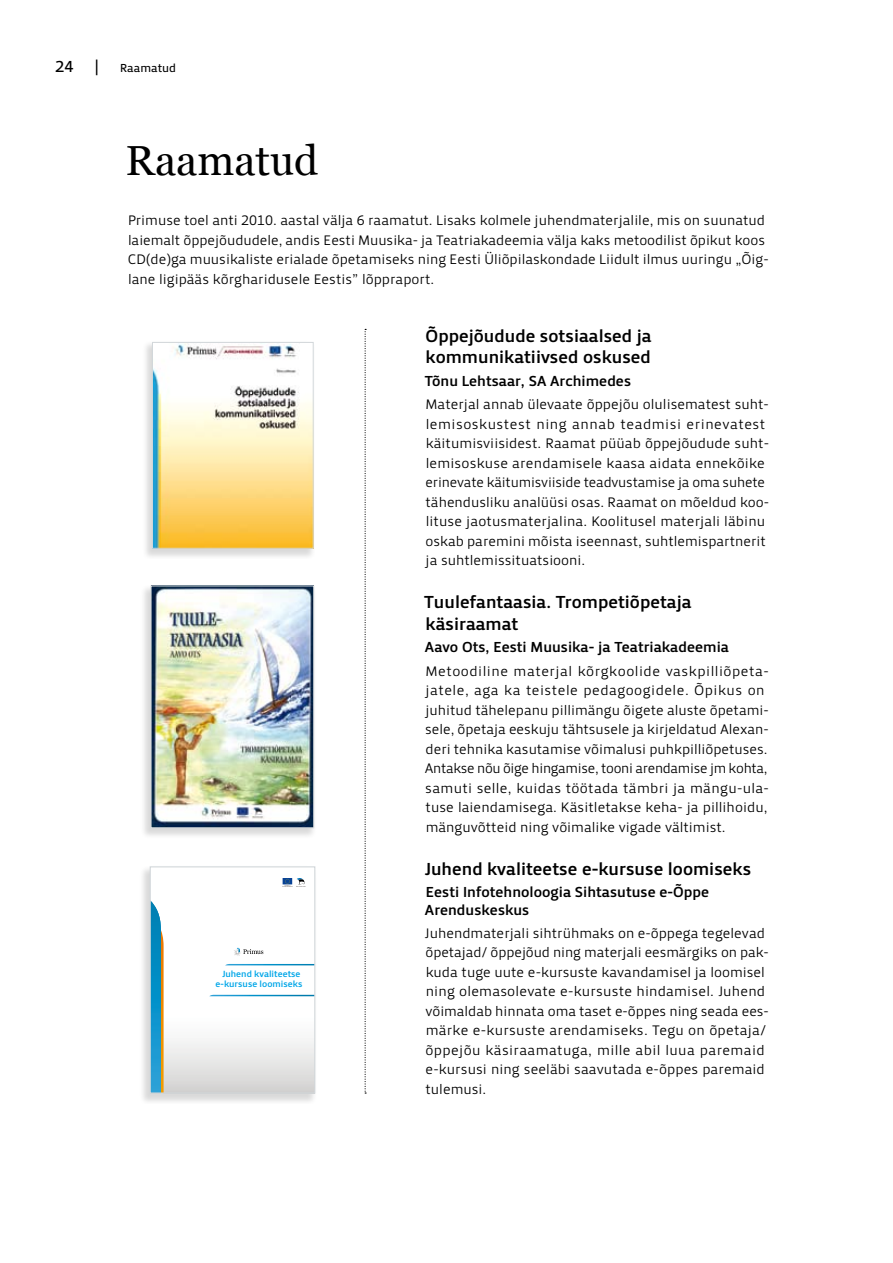
<style>
.page{position:relative;width:893px;height:1263px;background:#fff}
.page>*{position:absolute;margin:0;border:0;box-sizing:border-box;transform-origin:0 0}
.t1{font:42px "Georgia";color:#000}
.t2{font:18px/21.6px "Priva Three Pro";color:#000}
.t3{font:16.5px "Priva Two Pro";color:#000}
.t4{font:15px/18px "Priva Three Pro";color:#000}
.t5{font:14.25px/19.5px "Priva One Pro";color:#000}
.t6{font:12px "Priva Two Pro";color:#000}
.t7{font:9.3px/10.4px "Priva Three Pro";color:#00a6e8;text-align:center}
</style>
<div class="page">
<div style="left:140px;top:339px;width:175px;height:220px;background:#000;opacity:.15"></div>
<img style="left:154px;top:344px;width:158px;height:203px">
<div style="left:152px;top:342px;width:162px;height:207px;border:1px solid #d2d7da"></div>
<svg style="left:365px;top:329px;width:1px;height:764px"></svg>
<div style="left:138px;top:864px;width:179px;height:240px;background:#000;opacity:.15"></div>
<div style="left:150px;top:867px;width:165px;height:226px;background:#fff"></div>
<div style="left:163px;top:998px;width:152px;height:95px;background:linear-gradient(to bottom,#fff,#d6d6d5)"></div>
<svg style="left:226px;top:964px;width:87px;height:1px"></svg>
<svg style="left:209px;top:995px;width:104px;height:1px"></svg>
<svg style="left:152px;top:902px;width:12px;height:189px;background:#4e9ba9"></svg>
<svg style="left:282px;top:878px;width:24px;height:9px"></svg>
<svg style="left:234px;top:948px;width:29px;height:8px"></svg>
<div style="left:150px;top:866px;width:165px;height:227px;border:1px solid #d2d7da"></div>
<div style="left:139px;top:583px;width:177px;height:256px;background:#000;opacity:.15"></div>
<img style="left:153px;top:587px;width:159px;height:239px">
<div style="left:151px;top:585px;width:163px;height:243px;border:1px solid #d2d7da"></div>
<p class="t3" style="left:55px;top:56px;width:20px">24</p>
<p class="t3" style="left:95px;top:56px;width:6px">|</p>
<p class="t6" style="left:120px;top:61px;width:58px">Raamatud</p>
<h1 class="t1" style="left:126px;top:135px;width:194px">Raamatud</h1>
<p class="t5" style="left:128px;top:211px;width:642px">Primuse toel anti 2010. aastal välja 6 raamatut. Lisaks kolmele juhendmaterjalile, mis on suunatud laiemalt õppejõududele, andis Eesti Muusika- ja Teatriakadeemia välja kaks metoodilist õpikut koos CD(de)ga muusikaliste erialade õpetamiseks ning Eesti Üliõpilaskondade Liidult ilmus uuringu „Õig&shy;lane ligipääs kõrgharidusele Eestis” lõppraport.</p>
<p class="t2" style="left:426px;top:325px;width:228px">Õppejõudude sotsiaalsed ja kommunikatiivsed oskused</p>
<p class="t4" style="left:425px;top:371px;width:208px">Tõnu Lehtsaar, SA Archimedes</p>
<p class="t5" style="left:425px;top:395px;width:345px">Materjal annab ülevaate õppejõu olulisematest suht&shy;lemisoskustest ning annab teadmisi erinevatest käitumisviisidest. Raamat püüab õppejõudude suht&shy;lemisoskuse arendamisele kaasa aidata ennekõike erinevate käitumisviiside teadvustamise ja oma suhete tähendusliku analüüsi osas. Raamat on mõeldud koo&shy;lituse jaotusmaterjalina. Koolitusel materjali läbinu oskab paremini mõista iseennast, suhtlemispartnerit ja suhtlemissituatsiooni.</p>
<p class="t2" style="left:424px;top:591px;width:269px">Tuulefantaasia. Trompetiõpetaja käsiraamat</p>
<p class="t4" style="left:425px;top:638px;width:306px">Aavo Ots, Eesti Muusika- ja Teatriakadeemia</p>
<p class="t5" style="left:425px;top:661px;width:346px">Metoodiline materjal kõrgkoolide vaskpilliõpeta&shy;jatele, aga ka teistele pedagoogidele. Õpikus on juhitud tähelepanu pillimängu õigete aluste õpetami&shy;sele, õpetaja eeskuju tähtsusele ja kirjeldatud Alexan&shy;deri tehnika kasutamise võimalusi puhkpilliõpetuses.<br>Antakse nõu õige hingamise, tooni arendamise jm kohta, samuti selle, kuidas töötada tämbri ja mängu-ula&shy;tuse laiendamisega. Käsitletakse keha- ja pillihoidu, mänguvõtteid ning võimalike vigade vältimist.</p>
<p class="t2" style="left:425px;top:858px;width:328px">Juhend kvaliteetse e-kursuse loomiseks</p>
<p class="t4" style="left:425px;top:883px;width:286px">Eesti I nfotehnoloogia Sihtasutuse e-Õppe<br>Arenduskeskus</p>
<p class="t5" style="left:425px;top:923px;width:345px">Juhendmaterjali sihtrühmaks on e-õppega tegelevad õpetajad/ õppejõud ning materjali eesmärgiks on pak&shy;kuda tuge uute e-kursuste kavandamisel ja loomisel ning olemasolevate e-kursuste hindamisel. Juhend võimaldab hinnata oma taset e-õppes ning seada ees&shy;märke e-kursuste arendamiseks. Tegu on õpetaja/ õppejõu käsiraamatuga, mille abil luua paremaid e-kursusi ning seeläbi saavutada e-õppes paremaid tulemusi.</p>
<p class="t7" style="left:216px;top:969px;width:88px">Juhend kvaliteetse e-kursuse loomiseks</p>
</div>
